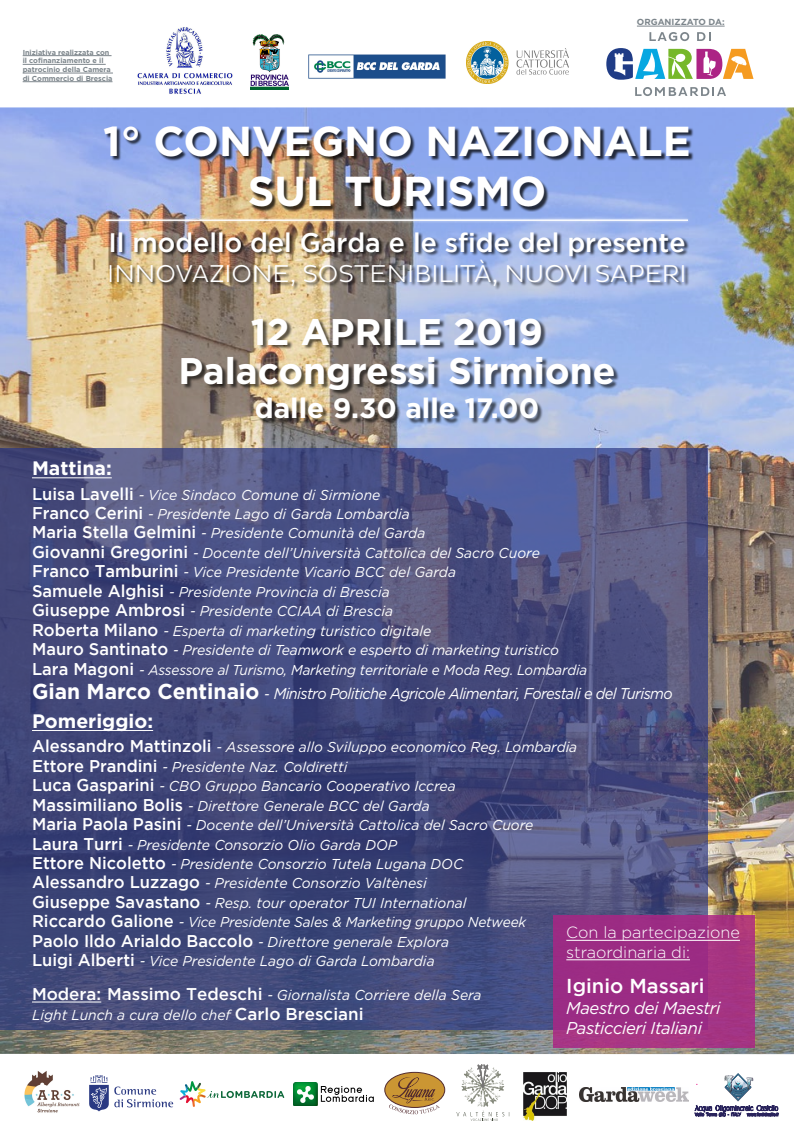
<style>
.page{position:relative;width:794px;height:1134px;background:#fff}
.page>*{position:absolute;margin:0;border:0;box-sizing:border-box;transform-origin:0 0}
.t1{font:700 41.84px/50.2px "Gotham";color:#fff;text-align:center}
.t2{font:700 37.08px/39.3px "Gotham";color:#fff;text-align:center}
.t3{font:700 28px "Gotham";color:#fff}
.t4{font:500 26.68px "Gotham";color:#fff}
.t5{font:300 24.8px "Pluto Sans";color:#fff}
.t6{font:500 20.12px "Gotham";color:#fff}
.t7{font:700 19.44px "Gotham";color:#fff}
.t8{font:italic 17.08px/20.5px "Gotham";letter-spacing:-.02em;color:#fff}
.t9{font:300 16.2px/19.5px "Gotham";color:#fff}
.t10{font:italic 15.6px "Gotham";letter-spacing:-.04em;color:#fff;scale:.93 1}
.t11{font:italic 14.32px/19.4px "Gotham";color:#fff;scale:.95 1}
.t12{font:700 8.8px "Gotham";color:#7c858b}
.t13{font:700 7.24px/8.7px "Gotham";color:#7c858b}
.s1{font-weight:500;font-style:normal;font-size:17px}
.s2{font-weight:700;font-style:normal;font-size:21.6px}
.s3{font-size:14.32px}
</style>
<div class="page">
<img style="left:0;top:107px;width:794px;height:947px">
<div style="left:104px;top:217px;width:586px;height:6px;background:#fff;opacity:.75"></div>
<hr style="left:106px;top:219px;width:582px;height:2px;background:#fff">
<svg style="left:0;top:448px;width:708px;height:582px;background:#464b7c"></svg>
<div style="left:553px;top:914px;width:202px;height:133px;background:linear-gradient(to right,#9a2b85,#a43381)"></div>
<img style="left:89px;top:1075px;width:85px;height:37px">
<img style="left:24px;top:1071px;width:56px;height:42px">
<svg style="left:180px;top:1081px;width:104px;height:26px"></svg>
<svg style="left:649px;top:32px;width:40px;height:9px"></svg>
<svg style="left:697px;top:32px;width:13px;height:9px"></svg>
<svg style="left:635px;top:87px;width:91px;height:9px"></svg>
<svg style="left:606px;top:48px;width:147px;height:32px"></svg>
<img style="left:137px;top:27px;width:96px;height:67px">
<img style="left:251px;top:35px;width:38px;height:54px">
<img style="left:308px;top:54px;width:138px;height:25px">
<img style="left:466px;top:42px;width:102px;height:42px">
<img style="left:294px;top:1082px;width:23px;height:24px">
<svg style="left:321px;top:1086px;width:53px;height:16px"></svg>
<svg style="left:385px;top:1072px;width:60px;height:35px"></svg>
<div style="left:384px;top:1072px;width:61px;height:36px;border:1px solid #522a2e;border-radius:50%"></div>
<svg style="left:389px;top:1077px;width:51px;height:37px;background:#be965c"></svg>
<img style="left:523px;top:1072px;width:43px;height:48px">
<svg style="left:456px;top:1064px;width:54px;height:57px"></svg>
<img style="left:579px;top:1087px;width:109px;height:14px">
<hr style="left:23px;top:56px;width:89px;height:1px;background:#7c858b">
<hr style="left:23px;top:64px;width:83px;height:1px;background:#7c858b">
<hr style="left:23px;top:73px;width:90px;height:1px;background:#7c858b">
<hr style="left:23px;top:82px;width:89px;height:1px;background:#7c858b">
<hr style="left:637px;top:26px;width:87px;height:1px;background:#7c858b">
<svg style="left:695px;top:1074px;width:84px;height:42px"></svg>
<hr style="left:32px;top:478px;width:80px;height:1px;background:#fff">
<hr style="left:32px;top:730px;width:121px;height:1px;background:#fff">
<hr style="left:32px;top:1002px;width:69px;height:1px;background:#fff">
<hr style="left:566px;top:940px;width:174px;height:1px;background:#fff">
<hr style="left:566px;top:960px;width:124px;height:1px;background:#fff">
<div style="left:183px;top:319px;width:437px;height:106px;background:#000;opacity:.6"></div>
<div style="left:110px;top:232px;width:579px;height:59px;background:#000;opacity:.75"></div>
<div style="left:105px;top:127px;width:589px;height:85px;background:#000;opacity:.75"></div>
<p class="t13" style="left:23px;top:48px;width:91px">Iniziativa realizzata con il cofinanziamento e il patrocinio della Camera di Commercio di Brescia</p>
<p class="t12" style="left:637px;top:17px;width:89px">ORGANIZZATO DA:</p>
<h1 class="t1" style="left:103px;top:115px;width:589px">1° CONVEGNO NAZIONALE<br>SUL TURISMO</h1>
<h3 class="t4" style="left:108px;top:227px;width:578px">Il modello del Garda e le sfide del presente</h3>
<h3 class="t5" style="left:107px;top:259px;width:581px">INNOVAZIONE, SOSTENIBILITÀ, NUOVI SAPERI</h3>
<h2 class="t2" style="left:178px;top:311px;width:439px">12 APRILE 2019<br>Palacongressi Sirmione</h2>
<h3 class="t3" style="left:255px;top:392px;width:286px">dalle 9.30 alle 17.00</h3>
<h3 class="t7" style="left:32px;top:457px;width:81px">Mattina:</h3>
<p class="t11" style="left:32px;top:485px;width:586px"><span class="s1">Luisa Lavelli</span> - Vice Sindaco Comune di Sirmione<br><span class="s1">Franco Cerini</span> - Presidente Lago di Garda Lombardia<br><span class="s1">Maria Stella Gelmini</span> - Presidente Comunità del Garda<br><span class="s1">Giovanni Gregorini</span> - Docente dell’Università Cattolica del Sacro Cuore <span class="s1">Franco Tamburini</span> - Vice Presidente Vicario BCC del Garda<br><span class="s1">Samuele Alghisi</span> - Presidente Provincia di Brescia<br><span class="s1">Giuseppe Ambrosi</span> - Presidente CCIAA di Brescia<br><span class="s1">Roberta Milano</span> - Esperta di marketing turistico digitale<br><span class="s1">Mauro Santinato</span> - Presidente di Teamwork e esperto di marketing turistico <span class="s1">Lara Magoni</span> - Assessore al Turismo, Marketing territoriale e Moda Reg. Lombardia</p>
<p class="t10" style="left:32px;top:684px;width:690px"><span class="s2">Gian Marco Centinaio</span> <span class="s3">-</span> Ministro Politiche Agricole Alimentari, Forestali e del Turismo</p>
<h3 class="t7" style="left:32px;top:710px;width:123px">Pomeriggio:</h3>
<p class="t11" style="left:32px;top:737px;width:575px"><span class="s1">Alessandro Mattinzoli</span> - Assessore allo Sviluppo economico Reg. Lombardia <span class="s1">Ettore Prandini</span> - Presidente Naz. Coldiretti<br><span class="s1">Luca Gasparini</span> - CBO Gruppo Bancario Cooperativo Iccrea<br><span class="s1">Massimiliano Bolis</span> - Direttore Generale BCC del Garda<br><span class="s1">Maria Paola Pasini</span> - Docente dell’Università Cattolica del Sacro Cuore <span class="s1">Laura Turri</span> - Presidente Consorzio Olio Garda DOP<br><span class="s1">Ettore Nicoletto</span> - Presidente Consorzio Tutela Lugana DOC<br><span class="s1">Alessandro Luzzago</span> - Presidente Consorzio Valtènesi<br><span class="s1">Giuseppe Savastano</span> - Resp. tour operator TUI International<br><span class="s1">Riccardo Galione</span> - Vice Presidente Sales &amp; Marketing gruppo Netweek<br><span class="s1">Paolo Ildo Arialdo Baccolo</span> - Direttore generale Explora<br><span class="s1">Luigi Alberti</span> - Vice Presidente Lago di Garda Lombardia</p>
<p class="t11" style="left:32px;top:985px;width:475px;line-height:19.9px"><span class="s1">Modera: Massimo Tedeschi</span> - Giornalista Corriere della Sera<br>Light Lunch a cura dello chef <span class="s1">Carlo Bresciani</span></p>
<p class="t9" style="left:566px;top:922px;width:175px">Con la partecipazione straordinaria di:</p>
<h3 class="t6" style="left:566px;top:975px;width:140px">Iginio Massari</h3>
<p class="t8" style="left:566px;top:998px;width:156px">Maestro dei Maestri<br>Pasticcieri Italiani</p>
</div>
